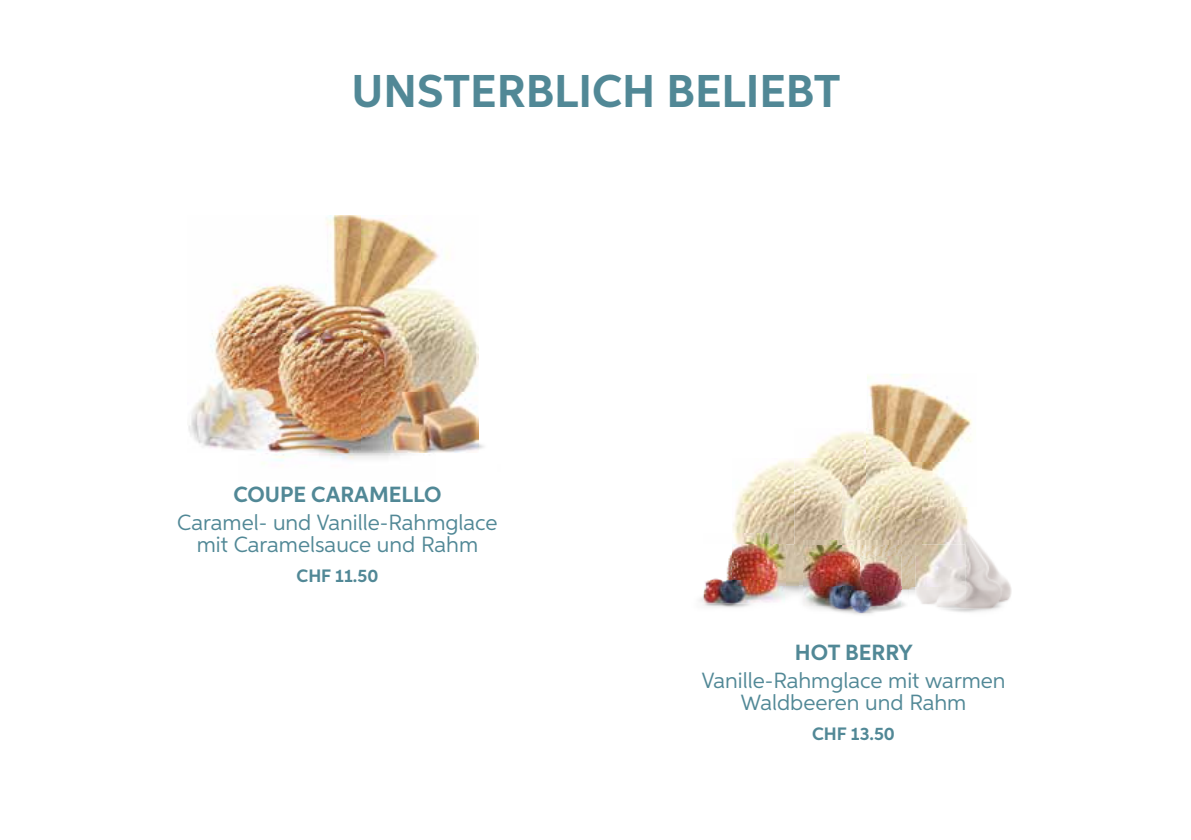
<style>
.page{position:relative;width:1191px;height:840px;background:#fff}
.page>*{position:absolute;margin:0;border:0;box-sizing:border-box;transform-origin:0 0}
.t1{font:700 46px "Aspira";color:#518896}
.t2{font:22px/21.6px "Aspira";color:#518896;text-align:center}
.t3{font:700 22px "Aspira";color:#518896}
.t4{font:700 18px "Aspira";color:#518896}
</style>
<div class="page">
<img style="left:435px;top:346px;width:49px;height:107px">
<img style="left:261px;top:452px;width:174px;height:12px">
<img style="left:188px;top:215px;width:290px;height:237px">
<img style="left:867px;top:374px;width:105px;height:88px">
<img style="left:809px;top:428px;width:112px;height:34px">
<img style="left:733px;top:458px;width:126px;height:86px">
<img style="left:785px;top:544px;width:18px;height:41px">
<svg style="left:794px;top:544px;width:9px;height:11px"></svg>
<img style="left:921px;top:462px;width:47px;height:57px">
<img style="left:901px;top:544px;width:20px;height:42px">
<img style="left:859px;top:462px;width:62px;height:82px">
<img style="left:867px;top:462px;width:54px;height:44px">
<img style="left:842px;top:462px;width:17px;height:78px">
<img style="left:698px;top:585px;width:101px;height:21px">
<img style="left:785px;top:580px;width:14px;height:5px">
<img style="left:710px;top:553px;width:22px;height:27px">
<img style="left:732px;top:533px;width:53px;height:47px">
<img style="left:704px;top:580px;width:81px;height:23px">
<img style="left:799px;top:586px;width:213px;height:29px">
<img style="left:803px;top:540px;width:56px;height:46px">
<img style="left:842px;top:555px;width:59px;height:31px">
<img style="left:859px;top:540px;width:42px;height:15px">
<img style="left:803px;top:586px;width:98px;height:26px">
<img style="left:909px;top:589px;width:6px;height:17px">
<svg style="left:901px;top:586px;width:14px;height:3px"></svg>
<img style="left:921px;top:519px;width:90px;height:68px">
<svg style="left:915px;top:544px;width:6px;height:11px"></svg>
<img style="left:915px;top:519px;width:6px;height:25px">
<img style="left:915px;top:587px;width:96px;height:21px">
<h1 class="t1" style="left:352px;top:63px;width:490px">UNSTERBLICH BELIEBT</h1>
<p class="t3" style="left:233px;top:481px;width:210px">COUPE CARAMELLO</p>
<p class="t2" style="left:177px;top:511px;width:322px">Caramel- und Vanille-Rahmglace mit Caramelsauce und Rahm</p>
<p class="t4" style="left:296px;top:564px;width:83px">CHF 11.50</p>
<p class="t3" style="left:795px;top:638px;width:119px">HOT BERRY</p>
<p class="t2" style="left:701px;top:668px;width:306px">Vanille-Rahmglace mit warmen<br>Waldbeeren und Rahm</p>
<p class="t4" style="left:812px;top:722px;width:84px">CHF 13.50</p>
</div>
